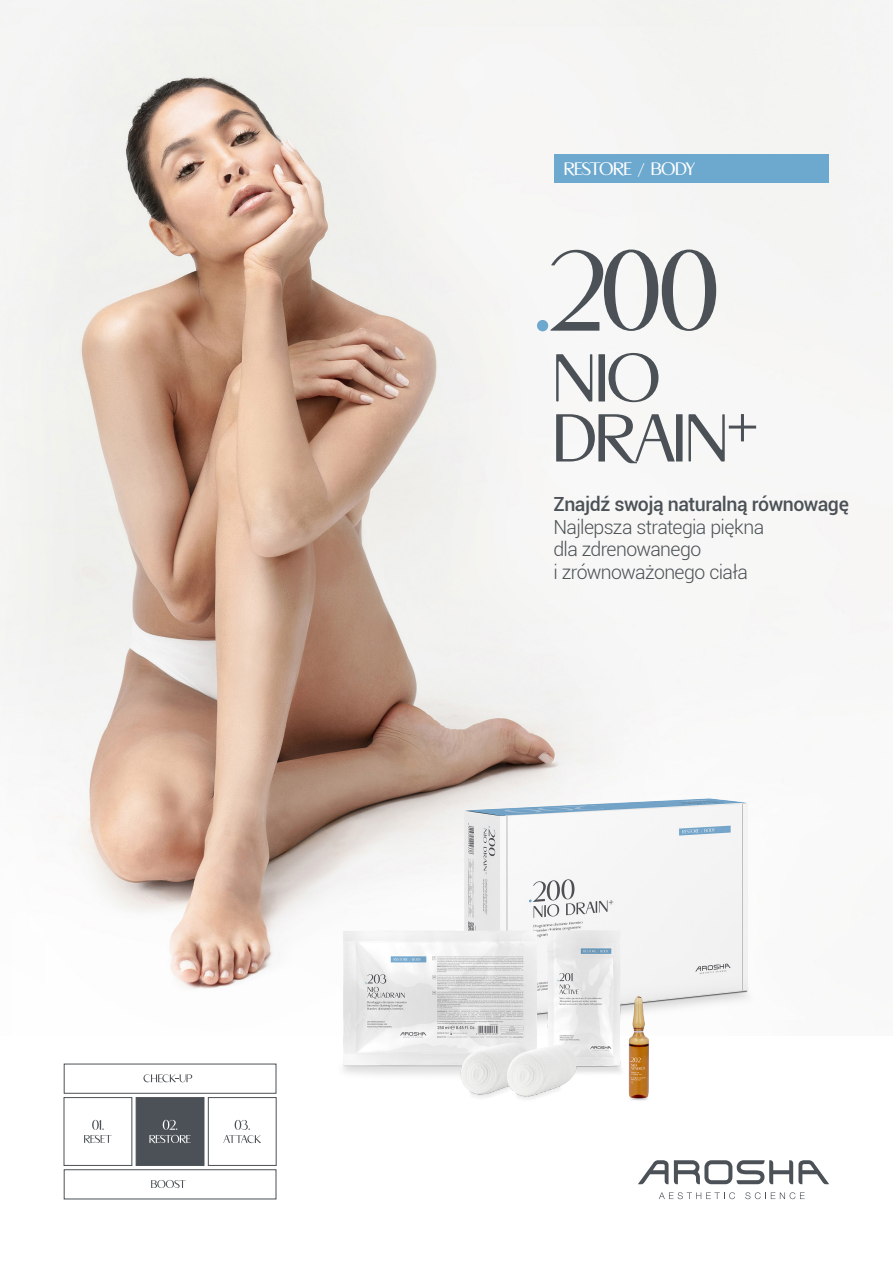
<style>
.page{position:relative;width:893px;height:1263px;background:#fff}
.page>*{position:absolute;margin:0;border:0;box-sizing:border-box;transform-origin:0 0}
.t1{font:114.15px "APOLLO";color:#4b5156}
.t2{font:67.5px/60px "APOLLO";letter-spacing:.005em;color:#4b5156}
.t3{font:300 19.5px/22.5px "Roboto";letter-spacing:-.03em;color:#4b5156}
.t4{font:500 19.5px "Roboto";letter-spacing:-.025em;color:#4b5156}
.t5{font:18px "APOLLO";letter-spacing:-.005em;color:#fff}
.s1{color:#6da9cf}
</style>
<div class="page">
<img style="left:0;top:0;width:893px;height:989px">
<svg style="left:674px;top:1160px;width:155px;height:24px"></svg>
<svg style="left:638px;top:1160px;width:30px;height:24px"></svg>
<svg style="left:659px;top:1192px;width:76px;height:7px"></svg>
<svg style="left:745px;top:1192px;width:60px;height:7px"></svg>
<div style="left:64px;top:1097px;width:68px;height:69px;border:1px solid #4b5156"></div>
<div style="left:136px;top:1097px;width:68px;height:69px;background:#4b5156"></div>
<div style="left:208px;top:1097px;width:68px;height:69px;border:1px solid #4b5156"></div>
<div style="left:64px;top:1169px;width:212px;height:30px;border:1px solid #4b5156"></div>
<svg style="left:143px;top:1074px;width:49px;height:8px"></svg>
<svg style="left:151px;top:1180px;width:35px;height:8px"></svg>
<svg style="left:84px;top:1120px;width:28px;height:23px"></svg>
<svg style="left:149px;top:1120px;width:42px;height:23px"></svg>
<svg style="left:223px;top:1120px;width:38px;height:23px"></svg>
<div style="left:554px;top:154px;width:275px;height:29px;background:#6da9cf"></div>
<img style="left:324px;top:791px;width:442px;height:310px">
<p class="t5" style="left:564px;top:157px;width:132px">RESTORE / BODY</p>
<h1 class="t1" style="left:532px;top:219px;width:186px"><span class="s1">.</span>200</h1>
<h2 class="t2" style="left:553px;top:348px;width:207px">NIO<br>DRAIN+</h2>
<p class="t4" style="left:553px;top:491px;width:297px">Znajdź swoją naturalną równowagę</p>
<p class="t3" style="left:553px;top:515px;width:212px">Najlepsza strategia piękna dla zdrenowanego<br>i zrównoważonego ciała</p>
</div>
